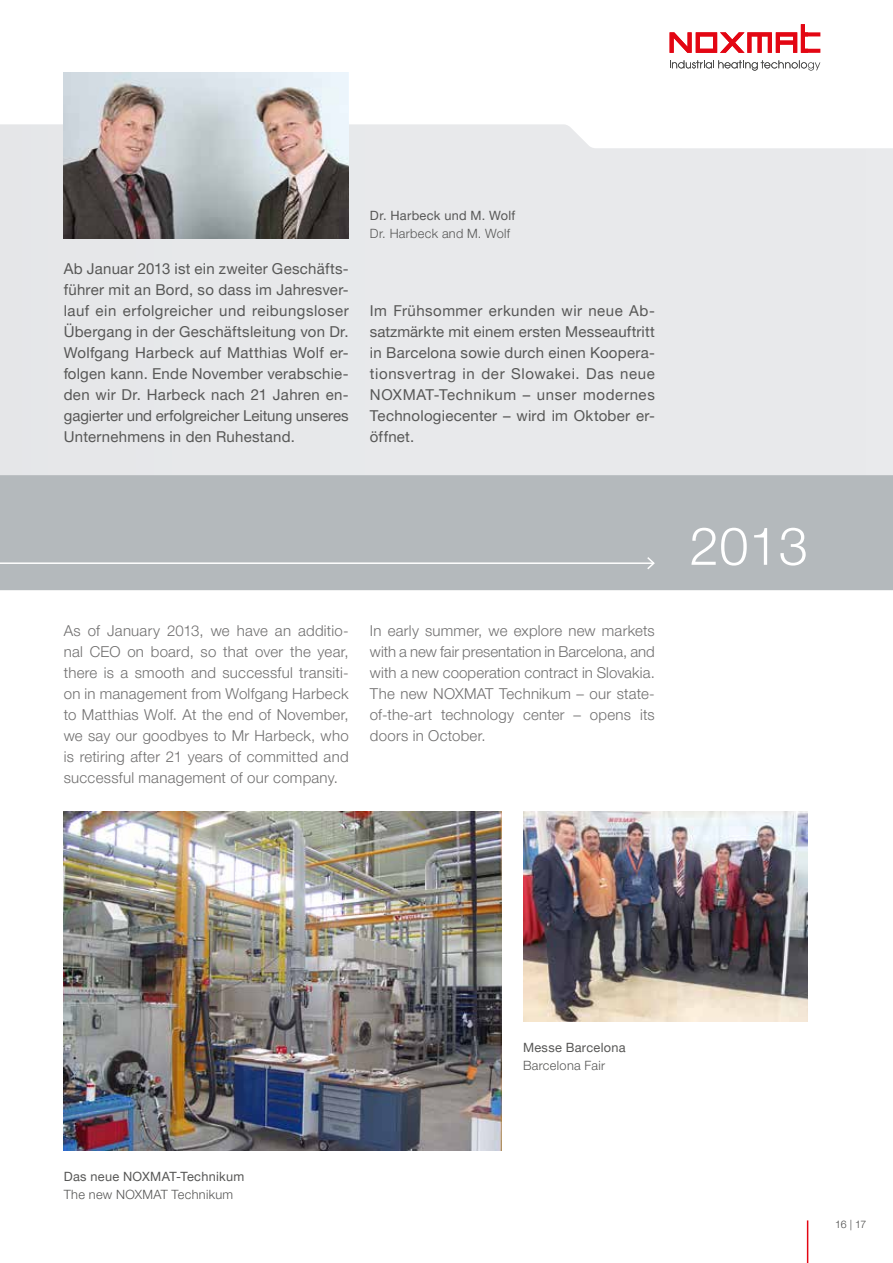
<style>
.page{position:relative;width:893px;height:1263px;background:#fff}
.page>*{position:absolute;margin:0;border:0;box-sizing:border-box;transform-origin:0 0}
.t1{font:300 52.5px "Helvetica Neue LT Pro";color:#fff}
.t2{font:15px/21px "Helvetica Neue LT Pro";letter-spacing:.015em;color:#575756;text-align:justify}
.t3{font:300 15px/21px "Helvetica Neue LT Pro";letter-spacing:.02em;color:#706f6f;text-align:justify}
.t4{font:12.75px "Helvetica Neue LT Pro";letter-spacing:.025em;color:#575756}
.t5{font:300 12.75px "Helvetica Neue LT Pro";letter-spacing:.025em;color:#575756}
.t6{font:300 10.5px "Helvetica Neue LT Pro";color:#4a4a49}
</style>
<div class="page">
<div style="left:0;top:124px;width:893px;height:351px;background:#e8e9eb"></div>
<div style="left:0;top:475px;width:893px;height:116px;background:#b4b9bc"></div>
<svg style="left:670px;top:60px;width:150px;height:11px"></svg>
<svg style="left:670px;top:24px;width:150px;height:29px"></svg>
<img style="left:64px;top:72px;width:285px;height:166px">
<img style="left:523px;top:811px;width:285px;height:210px">
<img style="left:64px;top:811px;width:438px;height:339px">
<hr style="left:807px;top:1220px;width:1px;height:43px;background:#e30613">
<hr style="left:0;top:562px;width:654px;height:2px;background:#fff">
<svg style="left:646px;top:555px;width:10px;height:16px"></svg>
<p class="t2" style="left:64px;top:258px;width:286px">Ab Januar 2013 ist ein zweiter Geschäfts&shy;führer mit an Bord, so dass im Jahresver&shy;lauf ein erfolgreicher und reibungsloser Übergang in der Geschäftsleitung von Dr.<br>Wolfgang Harbeck auf Matthias Wolf er&shy;folgen kann. Ende November verabschie&shy;den wir Dr. Harbeck nach 21 Jahren en&shy;gagierter und erfolgreicher Leitung unseres Unternehmens in den Ruhestand.</p>
<p class="t4" style="left:370px;top:208px;width:147px">Dr. Harbeck und M. Wolf</p>
<p class="t5" style="left:370px;top:226px;width:142px">Dr. Harbeck and M. Wolf</p>
<p class="t2" style="left:370px;top:300px;width:286px">Im Frühsommer erkunden wir neue Ab&shy;satzmärkte mit einem ersten Messeauftritt in Barcelona sowie durch einen Koopera&shy;tionsvertrag in der Slowakei. Das neue NOXMAT-Technikum – unser modernes Technologiecenter – wird im Oktober er&shy;öffnet.</p>
<p class="t3" style="left:64px;top:620px;width:286px">As of January 2013, we have an additio&shy;nal CEO on board, so that over the year, there is a smooth and successful transiti&shy;on in management from Wolfgang Harbeck to Matthias Wolf. At the end of November, we say our goodbyes to Mr Harbeck, who is retiring after 21 years of committed and successful management of our company.</p>
<p class="t3" style="left:370px;top:620px;width:286px">In early summer, we explore new markets with a new fair presentation in Barcelona, and with a new cooperation contract in Slovakia.<br>The new NOXMAT Technikum – our state&shy;of-the-art technology center – opens its doors in October.</p>
<h1 class="t1" style="left:690px;top:514px;width:120px">2013</h1>
<p class="t4" style="left:64px;top:1168px;width:182px">Das neue NOXMAT-Technikum</p>
<p class="t5" style="left:64px;top:1186px;width:171px">The new NOXMAT Technikum</p>
<p class="t4" style="left:523px;top:1040px;width:104px">Messe Barcelona</p>
<p class="t5" style="left:523px;top:1058px;width:84px">Barcelona Fair</p>
<p class="t6" style="left:835px;top:1218px;width:33px">16 | 17</p>
</div>
